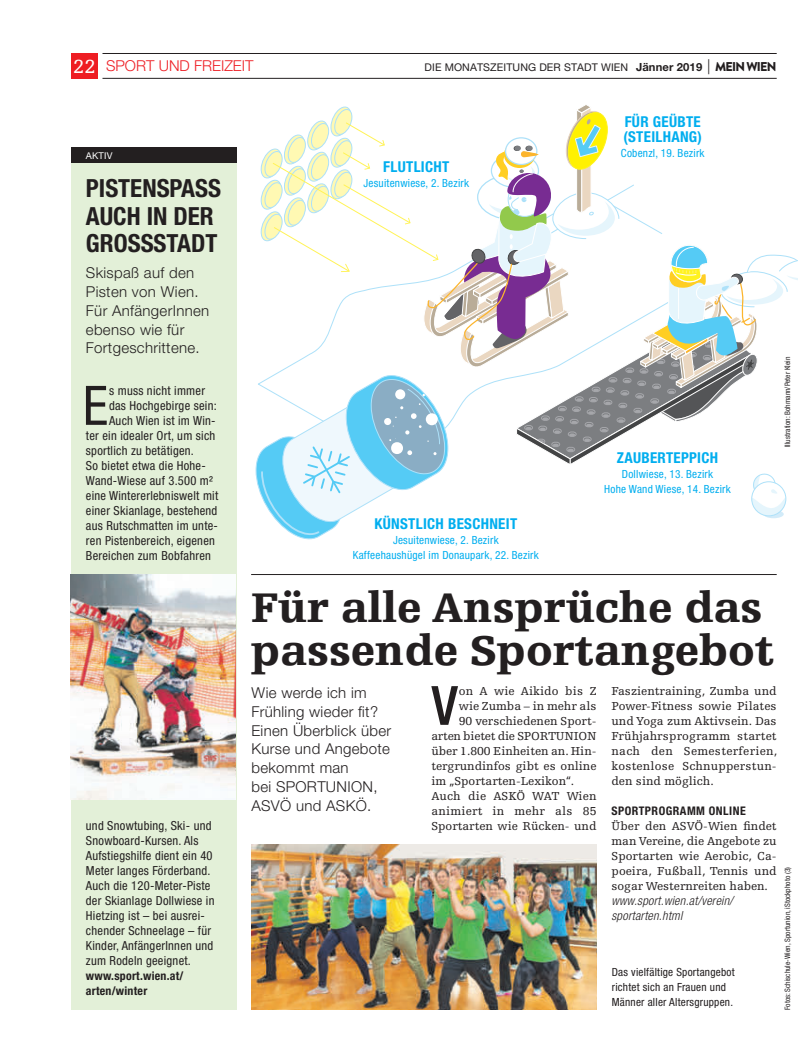
<style>
.page{position:relative;width:798px;height:1063px;background:#fff}
.page>*{position:absolute;margin:0;border:0;box-sizing:border-box;transform-origin:0 0}
.t1{font:condensed 54.5px "Helvetica Neue LT Pro";color:#231f20}
.t2{font:500 condensed 54.25px "Helvetica Neue LT Pro";color:#231f20}
.t3{font:900 43.75px/43.8px "Egyptienne FLT Std";color:#231f20}
.t4{font:700 condensed 25px/27.5px "Helvetica Neue LT Pro";color:#231f20}
.t5{font:300 15px/18.8px "Helvetica Neue LT Pro";letter-spacing:.02em;color:#231f20}
.t6{font:700 condensed 15px/15px "Helvetica Neue LT Pro";letter-spacing:.02em;color:#00aeef}
.t7{font:300 15px "Helvetica Neue LT Pro";color:#ee1d23}
.t8{font:condensed 12.5px/15px "Helvetica Neue LT Pro";letter-spacing:.02em;color:#231f20}
.t9{font:italic 300 condensed 12.5px/15px "Helvetica Neue LT Pro";letter-spacing:.02em;color:#231f20}
.t10{font:12.25px/15px "Egyptienne FLT Std";color:#231f20;text-align:justify}
.t11{font:12.25px "Egyptienne FLT Std";letter-spacing:.02em;color:#231f20}
.t12{font:700 condensed 11.88px/15px "Helvetica Neue LT Pro";letter-spacing:.02em;color:#231f20}
.t13{font:700 condensed 11.88px "Helvetica Neue LT Pro";letter-spacing:.04em;color:#231f20}
.t14{font:condensed 11.25px/15px "Helvetica Neue LT Pro";letter-spacing:.02em;color:#00aeef;text-align:center}
.t15{font:condensed 11.25px/15px "Helvetica Neue LT Pro";letter-spacing:.02em;color:#231f20}
.t16{font:10.62px "Helvetica Neue LT Pro";letter-spacing:.01em;color:#231f20}
.t17{font:9.38px "Helvetica Neue LT Pro";letter-spacing:.02em;color:#fff}
.t18{font:condensed 7.5px "Helvetica Neue LT Pro";color:#231f20}
.s1{font-family:"Egyptienne FLT Std";font-weight:400;font-size:20px;color:#fff}
.s2{font-weight:700;font-size:11.25px}
.s3{font-weight:300;font-size:15px}
.s4{font-family:"Brandon Text";font-weight:900;font-size:12.75px}
</style>
<div class="page">
<div style="left:71px;top:53px;width:27px;height:26px;background:#ee1d23"></div>
<hr style="left:102px;top:53px;width:674px;height:1px;background:#231f20">
<hr style="left:102px;top:78px;width:674px;height:1px;background:#231f20">
<hr style="left:251px;top:574px;width:525px;height:1px;background:#231f20">
<div style="left:71px;top:148px;width:165px;height:862px;background:#e3f0d8"></div>
<div style="left:71px;top:148px;width:165px;height:15px;background:#231f20"></div>
<img style="left:71px;top:575px;width:165px;height:224px">
<img style="left:251px;top:845px;width:345px;height:165px">
<img style="left:346px;top:77px;width:102px;height:933px">
<svg style="left:255px;top:102px;width:542px;height:438px"></svg>
<p class="t7" style="left:73px;top:61px;width:182px"><span class="s1">22</span> SPORT UND FREIZEIT</p>
<p class="t16" style="left:424px;top:64px;width:353px">DIE MONATSZEITUNG DER STADT WIEN <span class="s2">Jänner 2019</span> <span class="s3">|</span> <span class="s4">MEIN WIEN</span></p>
<p class="t17" style="left:86px;top:152px;width:28px">AKTIV</p>
<h3 class="t4" style="left:86px;top:177px;width:137px">PISTENSPASS<br>AUCH IN DER<br>GROSSSTADT</h3>
<p class="t5" style="left:86px;top:265px;width:125px">Skispaß auf den<br>Pisten von Wien.<br>Für AnfängerInnen ebenso wie für<br>Fortgeschrittene.</p>
<h1 class="t1" style="left:83px;top:386px;width:27px">E</h1>
<p class="t8" style="left:109px;top:384px;width:97px">s muss nicht immer</p>
<p class="t8" style="left:109px;top:399px;width:109px">das Hochgebirge sein:</p>
<p class="t8" style="left:109px;top:414px;width:108px">Auch Wien ist im Win-</p>
<p class="t8" style="left:86px;top:429px;width:131px">ter ein idealer Ort, um sich</p>
<p class="t8" style="left:86px;top:444px;width:109px">sportlich zu betätigen.</p>
<p class="t8" style="left:86px;top:459px;width:121px">So bietet etwa die Hohe-</p>
<p class="t8" style="left:86px;top:474px;width:129px">Wand-Wiese auf 3.500 m²</p>
<p class="t8" style="left:86px;top:489px;width:134px">eine Wintererlebniswelt mit</p>
<p class="t8" style="left:86px;top:504px;width:133px">einer Skianlage, bestehend</p>
<p class="t8" style="left:86px;top:519px;width:133px">aus Rutschmatten im unte-</p>
<p class="t8" style="left:86px;top:534px;width:130px">ren Pistenbereich, eigenen</p>
<p class="t8" style="left:86px;top:549px;width:126px">Bereichen zum Bobfahren</p>
<p class="t8" style="left:86px;top:819px;width:130px">und Snowtubing, Ski- und<br>Snowboard-Kursen. Als<br>Aufstiegshilfe dient ein 40<br>Meter langes Förderband.<br>Auch die 120-Meter-Piste der Skianlage Dollwiese in<br>Hietzing ist – bei ausrei&shy;chender Schneelage – für<br>Kinder, AnfängerInnen und zum Rodeln geeignet.</p>
<p class="t12" style="left:86px;top:969px;width:99px">www.sport.wien.at/ arten/winter</p>
<p class="t6" style="left:383px;top:160px;width:67px">FLUTLICHT</p>
<p class="t14" style="left:363px;top:176px;width:107px">Jesuitenwiese, 2. Bezirk</p>
<p class="t6" style="left:623px;top:115px;width:80px">FÜR GEÜBTE (STEILHANG)</p>
<p class="t14" style="left:620px;top:146px;width:85px">Cobenzl, 19. Bezirk</p>
<p class="t6" style="left:374px;top:518px;width:144px">KÜNSTLICH BESCHNEIT</p>
<p class="t14" style="left:353px;top:534px;width:187px">Jesuitenwiese, 2. Bezirk<br>Kaffeehaushügel im Donaupark, 22. Bezirk</p>
<p class="t6" style="left:616px;top:451px;width:103px">ZAUBERTEPPICH</p>
<p class="t14" style="left:604px;top:467px;width:128px">Dollwiese, 13. Bezirk<br>Hohe Wand Wiese, 14. Bezirk</p>
<p class="t18" style="left:784px;top:447px;width:92px;rotate:-90deg">Illustration: Bohmann/Peter Klein</p>
<h3 class="t3" style="left:251px;top:589px;width:524px">Für alle Ansprüche das passende Sportangebot</h3>
<h2 class="t2" style="left:431px;top:686px;width:28px">V</h2>
<p class="t10" style="left:458px;top:684px;width:139px">on A wie Aikido bis Z</p>
<p class="t10" style="left:611px;top:684px;width:167px">Faszientraining, Zumba und Power- Fitness sowie Pilates und Yoga zum Aktivsein. Das Frühjahrs programm startet nach den Semesterferien, kostenlose Schnupperstun&shy;den sind möglich.</p>
<p class="t13" style="left:611px;top:806px;width:136px">SPORTPROGRAMM ONLINE</p>
<p class="t10" style="left:611px;top:819px;width:167px">Über den ASVÖ-Wien findet man Vereine, die Angebote zu Sportarten wie Aerobic, Ca&shy;poeira, Fußball, Tennis und sogar Westernreiten haben.</p>
<p class="t9" style="left:611px;top:894px;width:123px">www.sport.wien.at/verein/ sportarten.html</p>
<p class="t5" style="left:251px;top:685px;width:141px">Wie werde ich im<br>Frühling wieder fit?<br>Einen Überblick über<br>Kurse und Angebote bekommt man<br>bei SPORTUNION,<br>ASVÖ und ASKÖ.</p>
<p class="t10" style="left:458px;top:699px;width:139px">wie Zumba – in mehr als</p>
<p class="t10" style="left:458px;top:714px;width:139px">90 verschiedenen Sport-</p>
<p class="t10" style="left:431px;top:729px;width:167px">arten bietet die SPORTUNION</p>
<p class="t10" style="left:431px;top:744px;width:167px">über 1.800 Einheiten an. Hin-</p>
<p class="t10" style="left:431px;top:759px;width:167px">tergrundinfos gibt es online</p>
<p class="t10" style="left:431px;top:774px;width:144px">im „Sportarten-Lexikon“.</p>
<p class="t10" style="left:431px;top:789px;width:167px">Auch die ASKÖ WAT Wien</p>
<p class="t11" style="left:431px;top:806px;width:167px">animiert in mehr als 85</p>
<p class="t10" style="left:431px;top:819px;width:167px">Sportarten wie Rücken- und</p>
<p class="t18" style="left:784px;top:1010px;width:144px;rotate:-90deg">Fotos: Schischule-Wien, Sportunion, iStockphoto (3)</p>
<p class="t15" style="left:611px;top:965px;width:124px">Das vielfältige Sportangebot richtet sich an Frauen und<br>Männer aller Altersgruppen.</p>
</div>
